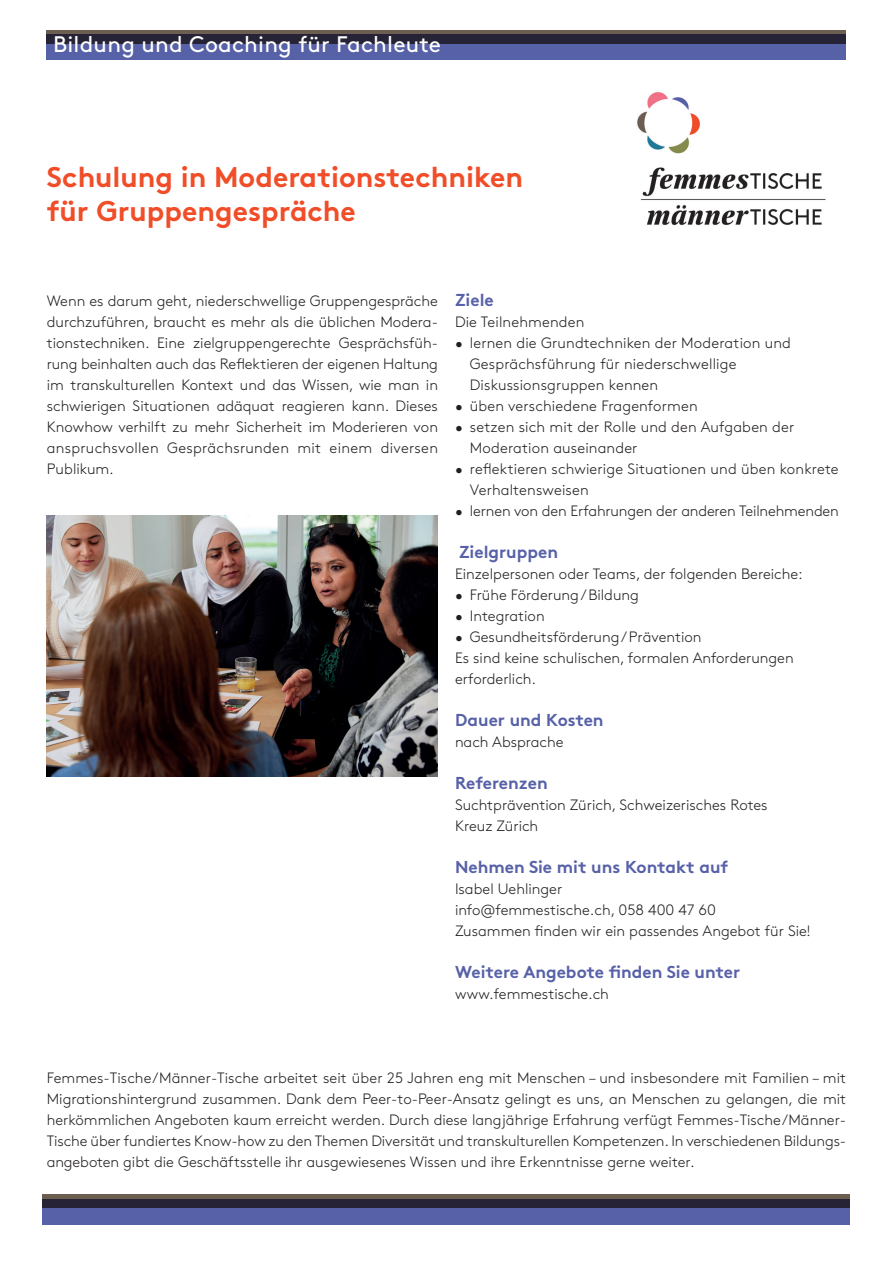
<style>
.page{position:relative;width:893px;height:1263px;background:#fff}
.page>*{position:absolute;margin:0;border:0;box-sizing:border-box;transform-origin:0 0}
.t1{font:700 28.5px/34.2px "Brown Pro";color:#f04d28}
.t2{font:22.5px "Brown Pro";letter-spacing:.01em;color:#fff}
.t3{font:700 17.25px "Brown Pro";color:#5761a7}
.t4{font:300 15px/21px "Brown Pro";color:#231f20}
</style>
<div class="page">
<div style="left:43px;top:1194px;width:807px;height:14px;background:#6d5e52"></div>
<svg style="left:43px;top:1199px;width:807px;height:25px;background:#444a7d"></svg>
<img style="left:47px;top:516px;width:391px;height:261px">
<svg style="left:47px;top:30px;width:799px;height:5px;background:#5e524c"></svg>
<svg style="left:47px;top:35px;width:799px;height:25px;background:#444a7d"></svg>
<img style="left:637px;top:92px;width:189px;height:134px">
<h2 class="t2" style="left:53px;top:27px;width:390px">Bildung und Coaching für Fachleute</h2>
<h1 class="t1" style="left:47px;top:157px;width:478px">Schulung in Moderationstechniken für Gruppengespräche</h1>
<p class="t4" style="left:47px;top:289px;width:393px;text-align:justify">Wenn es darum geht, niederschwellige Gruppengespräche durchzuführen, braucht es mehr als die üblichen Modera&shy;tionstechniken. Eine zielgruppengerechte Gesprächsfüh&shy;rung beinhalten auch das Reflektieren der eigenen Haltung im transkulturellen Kontext und das Wissen, wie man in schwierigen Situationen adäquat reagieren kann. Dieses Knowhow verhilft zu mehr Sicherheit im Moderieren von anspruchsvollen Gesprächsrunden mit einem diversen Publikum.</p>
<p class="t3" style="left:455px;top:286px;width:40px">Ziele</p>
<p class="t4" style="left:455px;top:310px;width:131px">Die Teilnehmenden</p>
<p class="t4" style="left:470px;top:331px;width:323px;text-indent:-15px">• lernen die Grundtechniken der Moderation und<br>Gesprächsführung für niederschwellige<br>Diskussionsgruppen kennen</p>
<p class="t4" style="left:455px;top:394px;width:244px">• üben verschiedene Fragenformen</p>
<p class="t4" style="left:470px;top:415px;width:326px;text-indent:-15px">• setzen sich mit der Rolle und den Aufgaben der<br>Moderation auseinander</p>
<p class="t4" style="left:470px;top:457px;width:370px;text-indent:-15px">• reflektieren schwierige Situationen und üben konkrete<br>Verhaltensweisen</p>
<p class="t4" style="left:455px;top:499px;width:385px">• lernen von den Erfahrungen der anderen Teilnehmenden</p>
<p class="t3" style="left:459px;top:538px;width:101px">Zielgruppen</p>
<p class="t4" style="left:455px;top:562px;width:349px">Einzelpersonen oder Teams, der folgenden Bereiche:</p>
<p class="t4" style="left:455px;top:583px;width:185px">• Frühe Förderung / Bildung</p>
<p class="t4" style="left:455px;top:604px;width:91px">• Integration</p>
<p class="t4" style="left:455px;top:625px;width:340px">• Gesundheitsförderung / Prävention<br>Es sind keine schulischen, formalen Anforderungen erforderlich.</p>
<p class="t3" style="left:455px;top:706px;width:150px">Dauer und Kosten</p>
<p class="t4" style="left:455px;top:730px;width:110px">nach Absprache</p>
<p class="t3" style="left:455px;top:769px;width:94px">Referenzen</p>
<p class="t4" style="left:455px;top:793px;width:314px">Suchtprävention Zürich, Schweizerisches Rotes<br>Kreuz Zürich</p>
<p class="t3" style="left:455px;top:853px;width:275px">Nehmen Sie mit uns Kontakt auf</p>
<p class="t4" style="left:455px;top:877px;width:357px">Isabel Uehlinger<br>info@femmestische.ch, 058 400 47 60<br>Zusammen finden wir ein passendes Angebot für Sie!</p>
<p class="t3" style="left:455px;top:958px;width:287px">Weitere Angebote finden Sie unter</p>
<p class="t4" style="left:455px;top:982px;width:155px">www.femmestische.ch</p>
<p class="t4" style="left:47px;top:1066px;width:801px;text-align:justify">Femmes-Tische/Männer-Tische arbeitet seit über 25 Jahren eng mit Menschen – und insbesondere mit Familien – mit Migrationshintergrund zusammen. Dank dem Peer-to-Peer-Ansatz gelingt es uns, an Menschen zu gelangen, die mit herkömmlichen Angeboten kaum erreicht werden. Durch diese langjährige Erfahrung verfügt Femmes-Tische/Männer-Tische über fundiertes Know-how zu den Themen Diversität und transkulturellen Kompetenzen. In verschiedenen Bildungs&shy;angeboten gibt die Geschäftsstelle ihr ausgewiesenes Wissen und ihre Erkenntnisse gerne weiter.</p>
</div>
